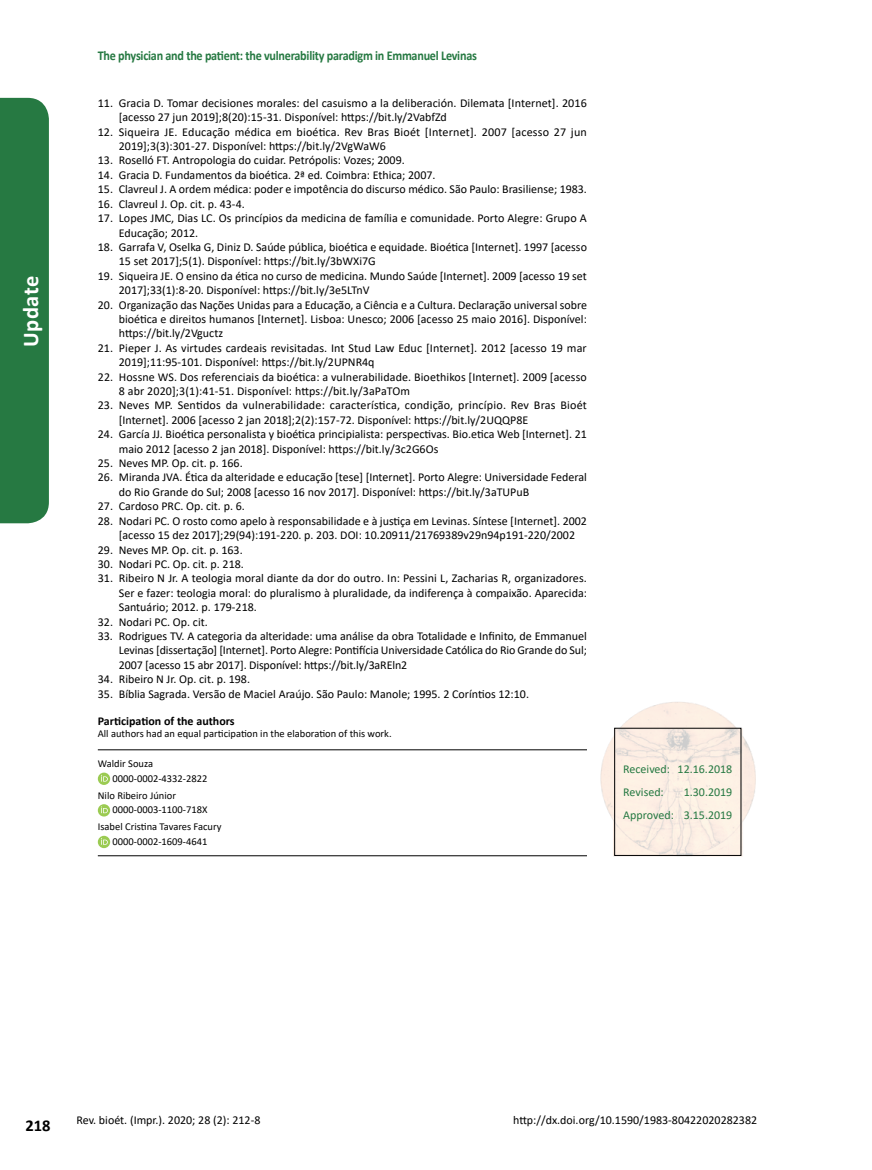
<style>
.page{position:relative;width:872px;height:1170px;background:#fff}
.page>*{position:absolute;margin:0;border:0;box-sizing:border-box;transform-origin:0 0}
.t1{font:700 22.5px "Calibri";letter-spacing:.02em;color:#fff}
.t2{font:700 16.5px "Calibri";color:#000}
.t3{font:700 13.5px "Calibri";letter-spacing:-.02em;color:#267942;scale:.9 1}
.t4{font:12px/14.4px "Calibri";color:#000}
.t5{font:12px/23px "Calibri";color:#267942}
.t6{font:700 12px "Calibri";color:#000}
.t7{font:10.5px/14.7px "Calibri";color:#000}
</style>
<div class="page">
<div style="left:0;top:98px;width:49px;height:425px;background:#267942"></div>
<hr style="left:98px;top:749px;width:489px;height:1px;background:#000">
<hr style="left:98px;top:855px;width:489px;height:1px;background:#000">
<svg style="left:98px;top:772px;width:12px;height:12px"></svg>
<svg style="left:101px;top:774px;width:7px;height:7px"></svg>
<svg style="left:98px;top:804px;width:12px;height:12px"></svg>
<svg style="left:101px;top:806px;width:7px;height:7px"></svg>
<svg style="left:98px;top:835px;width:12px;height:13px"></svg>
<svg style="left:101px;top:838px;width:7px;height:6px"></svg>
<img style="left:600px;top:702px;width:156px;height:154px">
<h1 class="t1" style="left:15px;top:347px;width:72px;rotate:-90deg">Update</h1>
<p class="t3" style="left:98px;top:46px;width:423px">The physician and the patient: the vulnerability paradigm in Emmanuel Levinas</p>
<p class="t4" style="left:119px;top:95px;width:469px;text-indent:-21px">11. Gracia D. Tomar decisiones morales: del casuismo a la deliberación. Dilemata [Internet]. 2016 [acesso 27 jun 2019];8(20):15-31. Disponível: https://bit.ly/2VabfZd</p>
<p class="t4" style="left:119px;top:124px;width:469px;text-indent:-21px">12. Siqueira JE. Educação médica em bioética. Rev Bras Bioét [Internet]. 2007 [acesso 27 jun<br>2019];3(3):301-27. Disponível: https://bit.ly/2VgWaW6</p>
<p class="t4" style="left:98px;top:153px;width:308px">13. Roselló FT. Antropologia do cuidar. Petrópolis: Vozes; 2009.</p>
<p class="t4" style="left:98px;top:167px;width:339px">14. Gracia D. Fundamentos da bioética. 2ª ed. Coimbra: Ethica; 2007.</p>
<p class="t4" style="left:98px;top:182px;width:490px">15. Clavreul J. A ordem médica: poder e impotência do discurso médico. São Paulo: Brasiliense; 1983.</p>
<p class="t4" style="left:98px;top:196px;width:148px">16. Clavreul J. Op. cit. p. 43-4.</p>
<p class="t4" style="left:119px;top:211px;width:469px;text-indent:-21px">17. Lopes JMC, Dias LC. Os princípios da medicina de família e comunidade. Porto Alegre: Grupo A<br>Educação; 2012.</p>
<p class="t4" style="left:119px;top:239px;width:469px;text-indent:-21px">18. Garrafa V, Oselka G, Diniz D. Saúde pública, bioética e equidade. Bioética [Internet]. 1997 [acesso<br>15 set 2017];5(1). Disponível: https://bit.ly/3bWXi7G</p>
<p class="t4" style="left:119px;top:268px;width:469px;text-indent:-21px">19. Siqueira JE. O ensino da ética no curso de medicina. Mundo Saúde [Internet]. 2009 [acesso 19 set<br>2017];33(1):8-20. Disponível: https://bit.ly/3e5LTnV</p>
<p class="t4" style="left:119px;top:297px;width:469px;text-align:justify;text-indent:-21px">20. Organização das Nações Unidas para a Educação, a Ciência e a Cultura. Declaração universal sobre bioética e direitos humanos [Internet]. Lisboa: Unesco; 2006 [acesso 25 maio 2016]. Disponível: https://bit.ly/2Vguctz</p>
<p class="t4" style="left:119px;top:340px;width:469px;text-indent:-21px">21. Pieper J. As virtudes cardeais revisitadas. Int Stud Law Educ [Internet]. 2012 [acesso 19 mar<br>2019];11:95-101. Disponível: https://bit.ly/2UPNR4q</p>
<p class="t4" style="left:119px;top:369px;width:469px;text-indent:-21px">22. Hossne WS. Dos referenciais da bioética: a vulnerabilidade. Bioethikos [Internet]. 2009 [acesso<br>8 abr 2020];3(1):41-51. Disponível: https://bit.ly/3aPaTOm</p>
<p class="t4" style="left:119px;top:398px;width:469px;text-indent:-21px">23. Neves MP. Sentidos da vulnerabilidade: característica, condição, princípio. Rev Bras Bioét [Internet]. 2006 [acesso 2 jan 2018];2(2):157-72. Disponível: https://bit.ly/2UQQP8E</p>
<p class="t4" style="left:119px;top:427px;width:469px;text-indent:-21px">24. García JJ. Bioética personalista y bioética principialista: perspectivas. Bio.etica Web [Internet]. 21 maio 2012 [acesso 2 jan 2018]. Disponível: https://bit.ly/3c2G6Os</p>
<p class="t4" style="left:98px;top:455px;width:146px">25. Neves MP. Op. cit. p. 166.</p>
<p class="t4" style="left:119px;top:470px;width:469px;text-indent:-21px">26. Miranda JVA. Ética da alteridade e educação [tese] [Internet]. Porto Alegre: Universidade Federal do Rio Grande do Sul; 2008 [acesso 16 nov 2017]. Disponível: https://bit.ly/3aTUPuB</p>
<p class="t4" style="left:98px;top:499px;width:148px">27. Cardoso PRC. Op. cit. p. 6.</p>
<p class="t4" style="left:119px;top:513px;width:469px;text-indent:-21px">28. Nodari PC. O rosto como apelo à responsabilidade e à justiça em Levinas. Síntese [Internet]. 2002 [acesso 15 dez 2017];29(94):191-220. p. 203. DOI: 10.20911/21769389v29n94p191-220/2002</p>
<p class="t4" style="left:98px;top:542px;width:146px">29. Neves MP. Op. cit. p. 163.</p>
<p class="t4" style="left:98px;top:556px;width:147px">30. Nodari PC. Op. cit. p. 218.</p>
<p class="t4" style="left:119px;top:571px;width:470px;text-align:justify;text-indent:-21px">31. Ribeiro N Jr. A teologia moral diante da dor do outro. In: Pessini L, Zacharias R, organizadores.<br>Ser e fazer: teologia moral: do pluralismo à pluralidade, da indiferença à compaixão. Aparecida:<br>Santuário; 2012. p. 179-218.</p>
<p class="t4" style="left:98px;top:614px;width:111px">32. Nodari PC. Op. cit.</p>
<p class="t4" style="left:119px;top:628px;width:469px;text-align:justify;text-indent:-21px">33. Rodrigues TV. A categoria da alteridade: uma análise da obra Totalidade e Infinito, de Emmanuel Levinas [dissertação] [Internet]. Porto Alegre: Pontifícia Universidade Católica do Rio Grande do Sul; 2007 [acesso 15 abr 2017]. Disponível: https://bit.ly/3aREln2</p>
<p class="t4" style="left:98px;top:671px;width:154px">34. Ribeiro N Jr. Op. cit. p. 198.</p>
<p class="t4" style="left:98px;top:686px;width:433px">35. Bíblia Sagrada. Versão de Maciel Araújo. São Paulo: Manole; 1995. 2 Coríntios 12:10.</p>
<p class="t6" style="left:98px;top:712px;width:138px">Participation of the authors</p>
<p class="t7" style="left:98px;top:726px;width:295px">All authors had an equal participation in the elaboration of this work.</p>
<p class="t7" style="left:112px;top:755px;width:96px;text-indent:-15px">Waldir Souza<br>0000-0002-4332-2822</p>
<p class="t7" style="left:112px;top:787px;width:96px;text-indent:-15px">Nilo Ribeiro Júnior<br>0000-0003-1100-718X</p>
<p class="t7" style="left:98px;top:819px;width:125px;text-align:center">Isabel Cristina Tavares Facury<br>0000-0002-1609-4641</p>
<p class="t5" style="left:623px;top:757px;width:111px">Received: 12.16.2018<br>Revised:</p>
<p class="t5" style="left:623px;top:780px;width:111px;text-align:right">1.30.2019<br>Approved: 3.15.2019</p>
<h2 class="t2" style="left:26px;top:1113px;width:27px">218</h2>
<p class="t4" style="left:77px;top:1112px;width:185px">Rev. bioét. (Impr.). 2020; 28 (2): 212-8</p>
<p class="t4" style="left:513px;top:1112px;width:245px">http://dx.doi.org/10.1590/1983-80422020282382</p>
</div>
